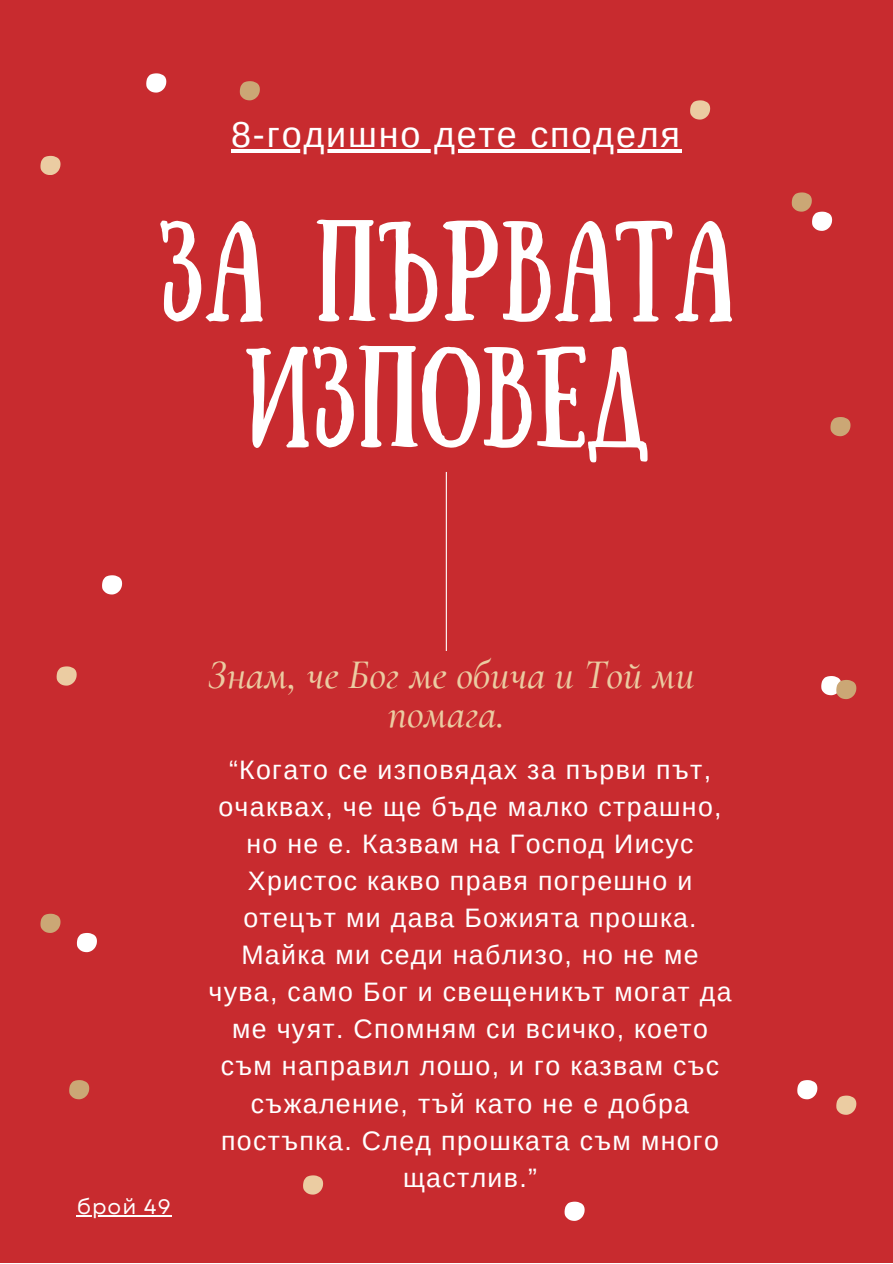
<style>
.page{position:relative;width:893px;height:1264px;background:#fff}
.page>*{position:absolute;margin:0;border:0;box-sizing:border-box;transform-origin:0 0}
.t1{font:100.65px/125.9px "Sunday";color:#fff;text-align:center}
.t2{font:italic 500 41.1px/39.2px "Cormorant Garamond";color:#ebcca2;text-align:center}
.t3{font:36px "Arimo";letter-spacing:.05em;color:#fff}
.t4{font:26.7px/37px "Arimo";letter-spacing:.05em;color:#fff;text-align:center}
.t5{font:21px "Garet";letter-spacing:.05em;color:#fff}
</style>
<div class="page">
<div style="left:0;top:0;width:892px;height:1262px;background:#c82b2f"></div>
<svg style="left:57px;top:666px;width:20px;height:19px"></svg>
<svg style="left:830px;top:417px;width:20px;height:19px"></svg>
<svg style="left:240px;top:81px;width:20px;height:19px"></svg>
<svg style="left:821px;top:676px;width:35px;height:23px"></svg>
<svg style="left:40px;top:156px;width:20px;height:19px"></svg>
<svg style="left:690px;top:100px;width:20px;height:19px"></svg>
<svg style="left:40px;top:913px;width:20px;height:19px"></svg>
<svg style="left:303px;top:1175px;width:20px;height:19px"></svg>
<svg style="left:564px;top:1201px;width:20px;height:19px"></svg>
<svg style="left:77px;top:933px;width:20px;height:19px"></svg>
<svg style="left:797px;top:1080px;width:20px;height:19px"></svg>
<svg style="left:791px;top:192px;width:41px;height:39px"></svg>
<svg style="left:69px;top:1080px;width:20px;height:19px"></svg>
<svg style="left:836px;top:1095px;width:20px;height:19px"></svg>
<svg style="left:102px;top:575px;width:20px;height:19px"></svg>
<svg style="left:146px;top:73px;width:20px;height:19px"></svg>
<hr style="left:231px;top:149px;width:450px;height:3px;background:#fff">
<hr style="left:77px;top:1215px;width:95px;height:1px;background:#fff">
<hr style="left:446px;top:472px;width:1px;height:179px;background:#fff">
<p class="t3" style="left:231px;top:114px;width:450px">8-годишно дете споделя</p>
<p class="t1" style="left:158px;top:198px;width:577px">ЗА ПЪРВАТА<br>ИЗПОВЕД</p>
<p class="t2" style="left:207px;top:655px;width:488px">Знам, че Бог ме обича и Той ми помага.</p>
<p class="t5" style="left:77px;top:1191px;width:96px">брой 49</p>
<p class="t4" style="left:208px;top:750px;width:524px">“Когато се изповядах за първи път, очаквах, че ще бъде малко страшно, но не е. Казвам на Господ Иисус<br>Христос какво правя погрешно и отецът ми дава Божията прошка.<br>Майка ми седи наблизо, но не ме чува, само Бог и свещеникът могат да ме чуят. Спомням си всичко, което съм направил лошо, и го казвам със съжаление, тъй като не е добра постъпка. След прошката съм много щастлив.”</p>
</div>
